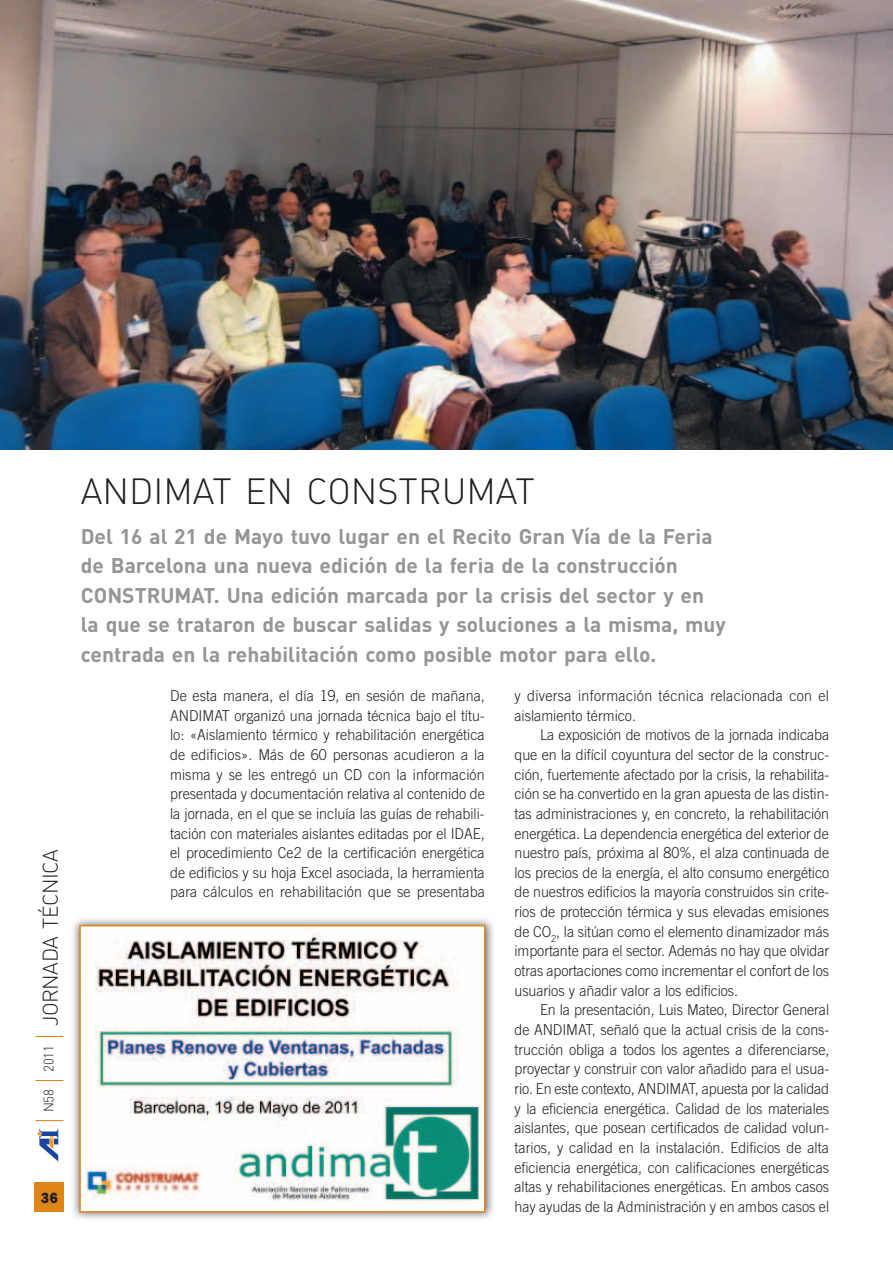
<style>
.page{position:relative;width:893px;height:1263px;background:#fff}
.page>*{position:absolute;margin:0;border:0;box-sizing:border-box;transform-origin:0 0}
.t1{font:36px "DIN Light Alternate";color:#231f20}
.t2{font:700 21px/29.5px "DIN";color:#939598}
.t3{font:21px "DIN Light Alternate";letter-spacing:-.02em;color:#231f20}
.t4{font:300 15px/19.6px "Trade Gothic";color:#231f20;text-align:justify;scale:.95 1}
.t5{font:300 15px/19.6px "Trade Gothic";letter-spacing:.02em;color:#231f20;scale:.95 1}
.t6{font:800 15px "Franklin Gothic";color:#231f20;scale:.9 1}
</style>
<div class="page">
<div style="left:35px;top:1182px;width:29px;height:30px;background:#df8619"></div>
<svg style="left:35px;top:1120px;width:28px;height:1px"></svg>
<svg style="left:35px;top:1080px;width:28px;height:1px"></svg>
<svg style="left:35px;top:1036px;width:28px;height:1px"></svg>
<svg style="left:37px;top:1128px;width:22px;height:34px"></svg>
<img style="left:0;top:0;width:893px;height:450px">
<img style="left:73px;top:919px;width:420px;height:300px">
<img style="left:82px;top:928px;width:397px;height:282px">
<div style="left:79px;top:925px;width:407px;height:288px;border:2px solid #df8619"></div>
<h2 class="t3" style="left:43px;top:1112px;width:265px;rotate:-90deg"><sup>N58</sup> <sup>2011</sup> JORNADA TÉCNICA</h2>
<p class="t6" style="left:41px;top:1193px;width:20px">36</p>
<h1 class="t1" style="left:81px;top:479px;width:455px">ANDIMAT EN CONSTRUMAT</h1>
<p class="t2" style="left:81px;top:524px;width:647px">Del 16 al 21 de Mayo tuvo lugar en el Recito Gran Vía de la Feria de Barcelona una nueva edición de la feria de la construcción CONSTRUMAT. Una edición marcada por la crisis del sector y en la que se trataron de buscar salidas y soluciones a la misma, muy centrada en la rehabilitación como posible motor para ello.</p>
<p class="t4" style="left:170px;top:687px;width:333px">De esta manera, el día 19, en sesión de mañana, ANDIMAT organizó una jornada técnica bajo el títu&shy;lo: «Aislamiento térmico y rehabilitación energética de edificios». Más de 60 personas acudieron a la misma y se les entregó un CD con la información presentada y documentación relativa al contenido de la jornada, en el que se incluía las guías de rehabili&shy;tación con materiales aislantes editadas por el IDAE, el procedimiento Ce2 de la certificación energética de edificios y su hoja Excel asociada, la herramienta para cálculos en rehabilitación que se presentaba</p>
<p class="t5" style="left:515px;top:687px;width:333px">y diversa información técnica relacionada con el aislamiento térmico.</p>
<p class="t4" style="left:515px;top:726px;width:333px;text-indent:26px">La exposición de motivos de la jornada indicaba que en la difícil coyuntura del sector de la construc&shy;ción, fuertemente afectado por la crisis, la rehabilita&shy;ción se ha convertido en la gran apuesta de las distin&shy;tas administraciones y, en concreto, la rehabilitación energética. La dependencia energética del exterior de nuestro país, próxima al 80%, el alza continuada de los precios de la energía, el alto consumo energético de nuestros edificios la mayoría construidos sin crite&shy;rios de protección térmica y sus elevadas emisiones de CO<sub>2</sub>, la sitúan como el elemento dinamizador más importante para el sector. Además no hay que olvidar otras aportaciones como incrementar el confort de los usuarios y añadir valor a los edificios.</p>
<p class="t4" style="left:515px;top:1001px;width:333px;text-indent:26px">En la presentación, Luis Mateo, Director General de ANDIMAT, señaló que la actual crisis de la cons&shy;trucción obliga a todos los agentes a diferenciarse, proyectar y construir con valor añadido para el usua&shy;rio. En este contexto, ANDIMAT, apuesta por la calidad y la eficiencia energética. Calidad de los materiales aislantes, que posean certificados de calidad volun&shy;tarios, y calidad en la instalación. Edificios de alta eficiencia energética, con calificaciones energéticas altas y rehabilitaciones energéticas. En ambos casos hay ayudas de la Administración y en ambos casos el</p>
</div>
